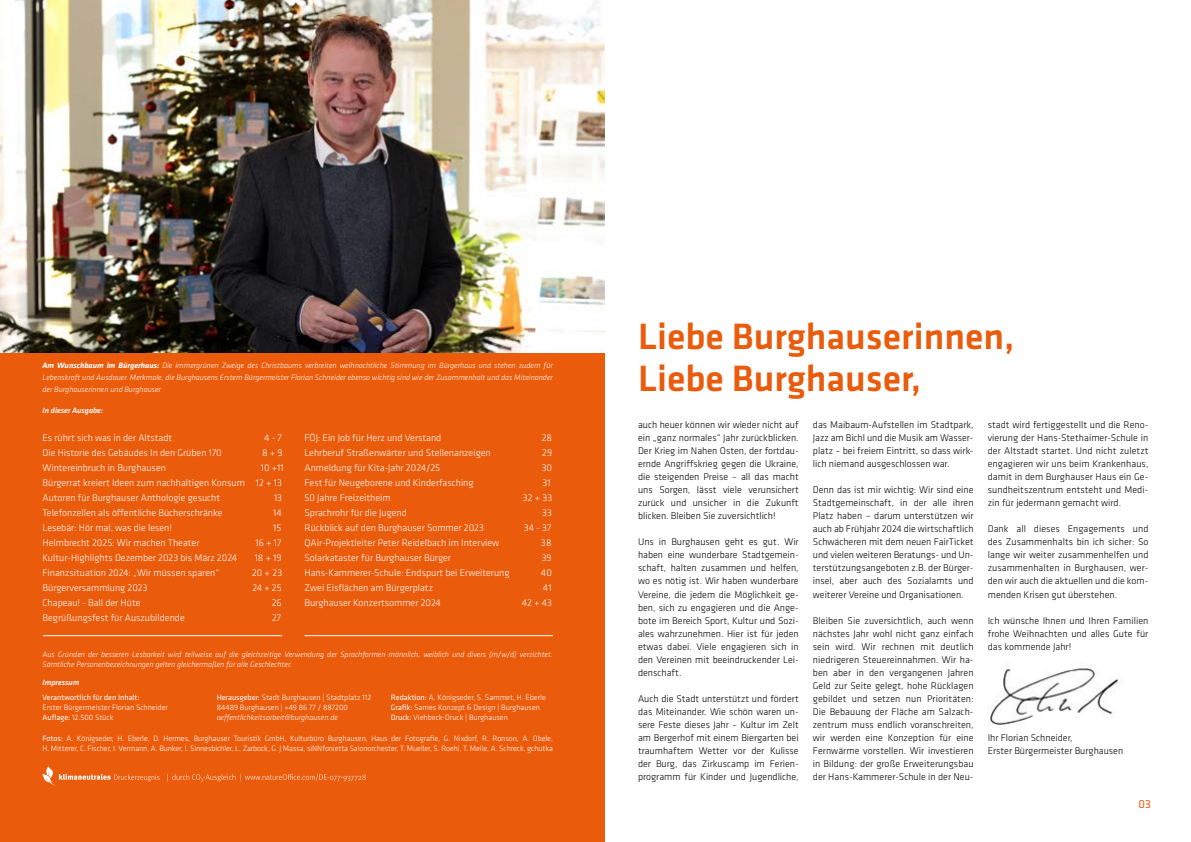
<style>
.page{position:relative;width:1191px;height:842px;background:#fff}
.page>*{position:absolute;margin:0;border:0;box-sizing:border-box;transform-origin:0 0}
.t1{font:500 38px/42px "Klavika Basic";color:#ea5b0b}
.t2{font:12px "Klavika Basic";color:#ea5b0b}
.t3{font:300 10px/13px "Klavika Basic";color:#000;text-align:justify}
.t4{font:300 10px/15px "Klavika Basic";color:#fff}
.t5{font:italic 300 8px/12px "Klavika Basic";color:#fff}
.t6{font:300 8px/10px "Klavika Basic";letter-spacing:-.01em;color:#fff}
.t7{font:8px "Klavika Basic";color:#fff}
.t8{font:italic 500 8px "Klavika";color:#fff}
.s1{font-family:"Klavika";font-weight:700}
.s2{font-weight:400}
</style>
<div class="page">
<div style="left:0;top:347px;width:604px;height:495px;background:#ea5b0b"></div>
<hr style="left:43px;top:635px;width:239px;height:1px;background:#fff">
<hr style="left:304px;top:635px;width:249px;height:1px;background:#fff">
<svg style="left:43px;top:766px;width:116px;height:20px"></svg>
<svg style="left:167px;top:774px;width:199px;height:8px"></svg>
<img style="left:987px;top:664px;width:134px;height:61px">
<img style="left:0;top:0;width:604px;height:353px">
<p class="t5" style="left:43px;top:359px;width:512px;text-align:justify"><span class="s1">Am Wunschbaum im Bürgerhaus:</span> Die immergrünen Zweige des Christbaums verbreiten weihnachtliche Stimmung im Bürgerhaus und stehen zudem für Lebenskraft und Ausdauer. Merkmale, die Burghausens Erstem Bürgermeister Florian Schneider ebenso wichtig sind wie der Zusammenhalt und das Miteinander der Burghauserinnen und Burghauser</p>
<p class="t8" style="left:43px;top:405px;width:62px">In dieser Ausgabe:</p>
<p class="t4" style="left:43px;top:430px;width:131px">Es rührt sich was in der Altstadt</p>
<p class="t4" style="left:264px;top:430px;width:19px">4 - 7</p>
<p class="t4" style="left:43px;top:445px;width:181px">Die Historie des Gebäudes In den Grüben 170</p>
<p class="t4" style="left:262px;top:445px;width:22px">8 + 9</p>
<p class="t4" style="left:43px;top:460px;width:125px">Wintereinbruch in Burghausen</p>
<p class="t4" style="left:43px;top:460px;width:243px;text-indent:218px">10 +11<br>Bürgerrat kreiert Ideen zum nachhaltigen Konsum 12 + 13<br>Autoren für Burghauser Anthologie gesucht</p>
<p class="t4" style="left:274px;top:490px;width:10px">13</p>
<p class="t4" style="left:43px;top:505px;width:181px">Telefonzellen als öffentliche Bücherschränke</p>
<p class="t4" style="left:273px;top:505px;width:10px">14</p>
<p class="t4" style="left:43px;top:520px;width:131px">Lesebär: Hör mal, was die lesen!</p>
<p class="t4" style="left:273px;top:520px;width:10px">15</p>
<p class="t4" style="left:43px;top:535px;width:158px">Helmbrecht 2025: Wir machen Theater</p>
<p class="t4" style="left:256px;top:535px;width:27px">16 + 17</p>
<p class="t4" style="left:43px;top:550px;width:196px">Kultur-Highlights Dezember 2023 bis März 2024</p>
<p class="t4" style="left:255px;top:550px;width:28px">18 + 19</p>
<p class="t4" style="left:43px;top:565px;width:178px">Finanzsituation 2024: „Wir müssen sparen“</p>
<p class="t4" style="left:252px;top:565px;width:32px">20 + 23</p>
<p class="t4" style="left:43px;top:580px;width:107px">Bürgerversammlung 2023</p>
<p class="t4" style="left:252px;top:580px;width:31px">24 + 25</p>
<p class="t4" style="left:43px;top:595px;width:99px">Chapeau! - Ball der Hüte</p>
<p class="t4" style="left:272px;top:595px;width:12px">26</p>
<p class="t4" style="left:43px;top:610px;width:144px">Begrüßungsfest für Auszubildende</p>
<p class="t4" style="left:272px;top:610px;width:11px">27</p>
<p class="t4" style="left:304px;top:430px;width:138px">FÖJ: Ein Job für Herz und Verstand</p>
<p class="t4" style="left:542px;top:430px;width:12px">28</p>
<p class="t4" style="left:304px;top:445px;width:188px">Lehrberuf Straßenwärter und Stellenanzeigen</p>
<p class="t4" style="left:542px;top:445px;width:11px">29</p>
<p class="t4" style="left:304px;top:460px;width:137px">Anmeldung für Kita-Jahr 2024/25</p>
<p class="t4" style="left:542px;top:460px;width:12px">30</p>
<p class="t4" style="left:304px;top:475px;width:171px">Fest für Neugeborene und Kinderfasching</p>
<p class="t4" style="left:542px;top:475px;width:10px">31</p>
<p class="t4" style="left:304px;top:490px;width:88px">50 Jahre Freizeitheim</p>
<p class="t4" style="left:523px;top:490px;width:31px">32 + 33</p>
<p class="t4" style="left:304px;top:505px;width:104px">Sprachrohr für die Jugend</p>
<p class="t4" style="left:542px;top:505px;width:11px">33</p>
<p class="t4" style="left:304px;top:520px;width:181px">Rückblick auf den Burghauser Sommer 2023</p>
<p class="t4" style="left:524px;top:520px;width:29px">34 - 37</p>
<p class="t4" style="left:304px;top:535px;width:196px">QAir-Projektleiter Peter Reidelbach im Interview</p>
<p class="t4" style="left:541px;top:535px;width:12px">38</p>
<p class="t4" style="left:304px;top:550px;width:148px">Solarkataster für Burghauser Bürger</p>
<p class="t4" style="left:542px;top:550px;width:11px">39</p>
<p class="t4" style="left:304px;top:565px;width:207px">Hans-Kammerer-Schule: Endspurt bei Erweiterung</p>
<p class="t4" style="left:541px;top:565px;width:13px">40</p>
<p class="t4" style="left:304px;top:580px;width:130px">Zwei Eisflächen am Bürgerplatz</p>
<p class="t4" style="left:543px;top:580px;width:10px">41</p>
<p class="t4" style="left:304px;top:595px;width:138px">Burghauser Konzertsommer 2024</p>
<p class="t4" style="left:522px;top:595px;width:32px">42 + 43</p>
<p class="t5" style="left:43px;top:649px;width:512px;line-height:10px">Aus Gründen der besseren Lesbarkeit wird teilweise auf die gleichzeitige Verwendung der Sprachformen männlich, weiblich und divers (m/w/d) verzichtet.<br>Sämtliche Personenbezeichnungen gelten gleichermaßen für alle Geschlechter.</p>
<p class="t8" style="left:43px;top:677px;width:38px">Impressum</p>
<p class="t7" style="left:43px;top:693px;width:99px">Verantwortlich für den Inhalt:</p>
<p class="t6" style="left:43px;top:703px;width:127px">Erster Bürgermeister Florian Schneider<br><span class="s2">Auflage:</span> 12.500 Stück</p>
<p class="t6" style="left:217px;top:693px;width:156px"><span class="s2">Herausgeber:</span> Stadt Burghausen | Stadtplatz 112<br>84489 Burghausen | +49 86 77 / 887200</p>
<p class="t5" style="left:217px;top:712px;width:123px">oeffentlichkeitsarbeit@burghausen.de</p>
<p class="t6" style="left:391px;top:693px;width:157px"><span class="s2">Redaktion:</span> A. Königseder, S. Sammet, H. Eberle<br><span class="s2">Grafik:</span> Sarnes Konzept &amp; Design | Burghausen<br><span class="s2">Druck:</span> Viehbeck-Druck | Burghausen</p>
<p class="t6" style="left:43px;top:733px;width:512px"><span class="s2">Fotos:</span> A. Königseder, H. Eberle, D. Hermes, Burghauser Touristik GmbH, Kulturbüro Burghausen, Haus der Fotografie, G. Nixdorf, R. Ronson, A. Obele,<br>H. Mitterer, C. Fischer, I. Vermann, A. Bunker, I. Sinnesbichler, L. Zarbock, G. J Massa, siNNfonietta Salonorchester, T. Mueller, S. Roehl, T. Melle, A. Schreck, gchutka</p>
<h1 class="t1" style="left:638px;top:315px;width:378px">Liebe Burghauserinnen,<br>Liebe Burghauser,</h1>
<p class="t3" style="left:638px;top:419px;width:162px">auch heuer können wir wieder nicht auf ein „ganz normales“ Jahr zurückblicken.<br>Der Krieg im Nahen Osten, der fortdau&shy;ernde Angriffskrieg gegen die Ukraine, die steigenden Preise – all das macht uns Sorgen, lässt viele verunsichert zurück und unsicher in die Zukunft blicken. Bleiben Sie zuversichtlich!</p>
<p class="t3" style="left:638px;top:536px;width:162px">Uns in Burghausen geht es gut. Wir haben eine wunderbare Stadtgemein&shy;schaft, halten zusammen und helfen, wo es nötig ist. Wir haben wunderbare Vereine, die jedem die Möglichkeit ge&shy;ben, sich zu engagieren und die Ange&shy;bote im Bereich Sport, Kultur und Sozi&shy;ales wahrzunehmen. Hier ist für jeden etwas dabei. Viele engagieren sich in den Vereinen mit beeindruckender Lei&shy;denschaft.</p>
<p class="t3" style="left:638px;top:692px;width:162px">Auch die Stadt unterstützt und fördert das Miteinander. Wie schön waren un&shy;sere Feste dieses Jahr – Kultur im Zelt am Bergerhof mit einem Biergarten bei traumhaftem Wetter vor der Kulisse der Burg, das Zirkuscamp im Ferien&shy;programm für Kinder und Jugendliche,</p>
<p class="t3" style="left:987px;top:419px;width:162px">stadt wird fertiggestellt und die Reno&shy;vierung der Hans-Stethaimer-Schule in der Altstadt startet. Und nicht zuletzt engagieren wir uns beim Krankenhaus, damit in dem Burghauser Haus ein Ge&shy;sundheitszentrum entsteht und Medi&shy;zin für jedermann gemacht wird.</p>
<p class="t3" style="left:987px;top:523px;width:162px">Dank all dieses Engagements und des Zusammenhalts bin ich sicher: So lange wir weiter zusammenhelfen und zusammenhalten in Burghausen, wer&shy;den wir auch die aktuellen und die kom&shy;menden Krisen gut überstehen.</p>
<p class="t3" style="left:987px;top:614px;width:162px">Ich wünsche Ihnen und Ihren Familien frohe Weihnachten und alles Gute für das kommende Jahr!</p>
<p class="t3" style="left:813px;top:419px;width:162px">das Maibaum-Aufstellen im Stadtpark, Jazz am Bichl und die Musik am Wasser&shy;platz – bei freiem Eintritt, so dass wirk&shy;lich niemand ausgeschlossen war.</p>
<p class="t3" style="left:813px;top:484px;width:162px">Denn das ist mir wichtig: Wir sind eine Stadtgemeinschaft, in der alle ihren Platz haben – darum unterstützen wir auch ab Frühjahr 2024 die wirtschaftlich Schwächeren mit dem neuen FairTicket und vielen weiteren Beratungs- und Un&shy;terstützungsangeboten z.B. der Bürger&shy;insel, aber auch des Sozialamts und weiterer Vereine und Organisationen.</p>
<p class="t3" style="left:813px;top:614px;width:162px">Bleiben Sie zuversichtlich, auch wenn nächstes Jahr wohl nicht ganz einfach sein wird. Wir rechnen mit deutlich niedrigeren Steuereinnahmen. Wir ha&shy;ben aber in den vergangenen Jahren Geld zur Seite gelegt, hohe Rücklagen gebildet und setzen nun Prioritäten:<br>Die Bebauung der Fläche am Salzach&shy;zentrum muss endlich voranschreiten, wir werden eine Konzeption für eine Fernwärme vorstellen. Wir investieren in Bildung: der große Erweiterungsbau der Hans-Kammerer-Schule in der Neu-</p>
<p class="t3" style="left:987px;top:731px;width:137px">Ihr Florian Schneider,<br>Erster Bürgermeister Burghausen</p>
<p class="t2" style="left:1138px;top:796px;width:14px">03</p>
</div>
